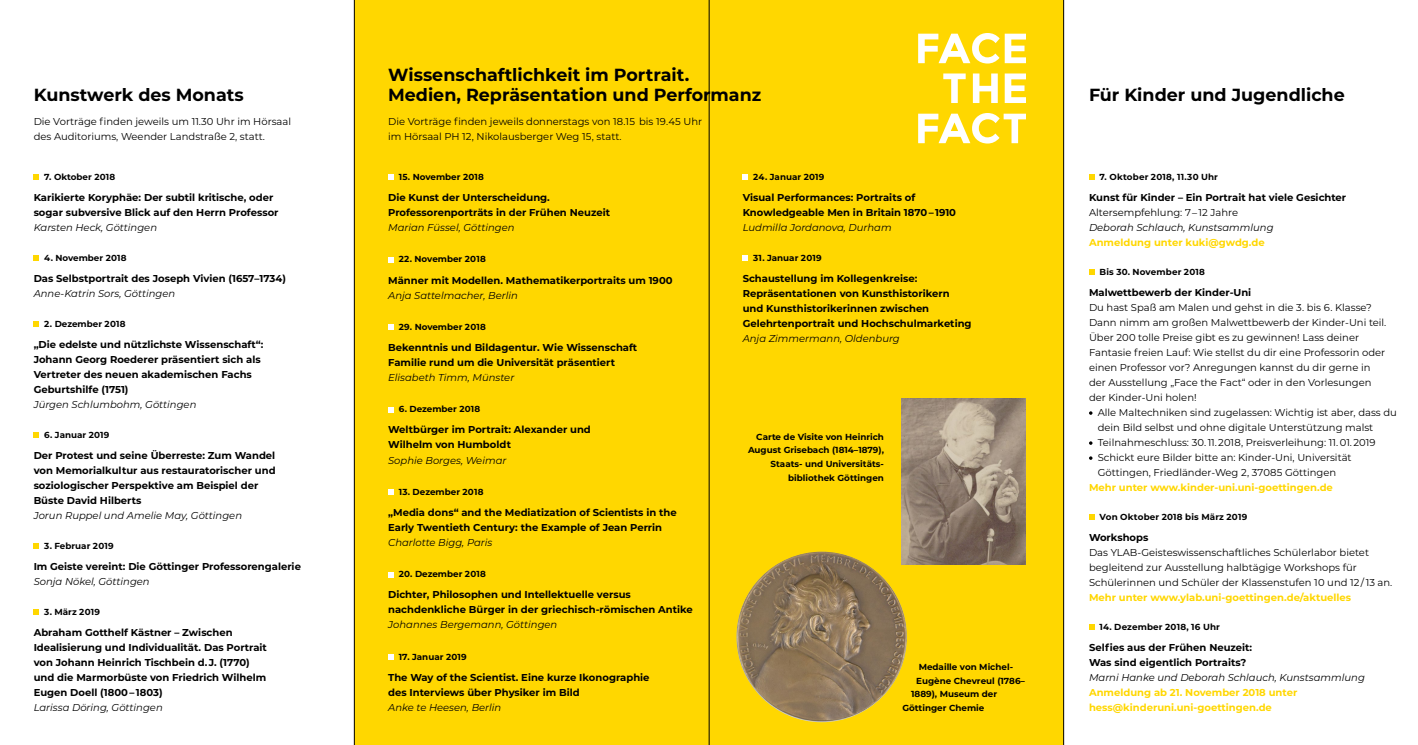
<style>
.page{position:relative;width:1418px;height:745px;background:#fff}
.page>*{position:absolute;margin:0;border:0;box-sizing:border-box;transform-origin:0 0}
.t1{font:700 17.5px/20px "Montserrat";color:#000}
.t2{font:700 10px/15px "Montserrat";color:#000}
.t3{font:10px/15px "Montserrat";color:#000}
.t4{font:italic 10px "Montserrat";color:#000}
.t5{font:700 10px/15px "Montserrat";color:#ffd700}
.t6{font:700 8.75px/13.8px "Montserrat";color:#000;text-align:right}
.t7{font:700 8.75px "Montserrat";letter-spacing:.02em;color:#000}
</style>
<div class="page">
<div style="left:354px;top:0;width:709px;height:744px;background:#ffd700"></div>
<svg style="left:34px;top:174px;width:5px;height:6px"></svg>
<svg style="left:34px;top:255px;width:5px;height:5px"></svg>
<svg style="left:34px;top:321px;width:5px;height:5px"></svg>
<svg style="left:34px;top:432px;width:5px;height:5px"></svg>
<svg style="left:34px;top:543px;width:5px;height:5px"></svg>
<svg style="left:34px;top:609px;width:5px;height:5px"></svg>
<svg style="left:1089px;top:174px;width:5px;height:6px"></svg>
<svg style="left:1089px;top:269px;width:5px;height:5px"></svg>
<svg style="left:1089px;top:514px;width:5px;height:5px"></svg>
<svg style="left:1089px;top:624px;width:5px;height:5px"></svg>
<img style="left:736px;top:551px;width:170px;height:170px;border-radius:85px">
<hr style="left:1063px;top:0;width:1px;height:744px;background:#000">
<hr style="left:709px;top:0;width:1px;height:744px;background:#000">
<hr style="left:354px;top:0;width:1px;height:744px;background:#000">
<svg style="left:388px;top:174px;width:5px;height:6px"></svg>
<svg style="left:388px;top:257px;width:5px;height:5px"></svg>
<svg style="left:388px;top:324px;width:5px;height:5px"></svg>
<svg style="left:388px;top:407px;width:5px;height:5px"></svg>
<svg style="left:388px;top:489px;width:5px;height:5px"></svg>
<svg style="left:388px;top:572px;width:5px;height:4px"></svg>
<svg style="left:388px;top:654px;width:5px;height:5px"></svg>
<svg style="left:742px;top:174px;width:6px;height:6px"></svg>
<svg style="left:742px;top:256px;width:6px;height:5px"></svg>
<img style="left:901px;top:398px;width:124px;height:165px">
<svg style="left:918px;top:113px;width:108px;height:30px"></svg>
<svg style="left:918px;top:33px;width:108px;height:30px"></svg>
<svg style="left:972px;top:73px;width:25px;height:30px"></svg>
<svg style="left:1004px;top:73px;width:22px;height:30px"></svg>
<svg style="left:943px;top:73px;width:22px;height:30px"></svg>
<h1 class="t1" style="left:34px;top:84px;width:212px">Kunstwerk des Monats</h1>
<p class="t3" style="left:34px;top:113px;width:259px">Die Vorträge finden jeweils um 11.30 Uhr im Hörsaal des Auditoriums, Weender Landstraße 2, statt.</p>
<p class="t6" style="left:44px;top:169px;width:73px">7. Oktober 2018</p>
<p class="t2" style="left:34px;top:189px;width:246px">Karikierte Koryphäe: Der subtil kritische, oder sogar subversive Blick auf den Herrn Professor</p>
<p class="t4" style="left:34px;top:220px;width:125px">Karsten Heck, Göttingen</p>
<p class="t6" style="left:44px;top:250px;width:84px">4. November 2018</p>
<p class="t2" style="left:34px;top:270px;width:254px">Das Selbstportrait des Joseph Vivien (1657–1734)</p>
<p class="t4" style="left:34px;top:286px;width:143px">Anne-Katrin Sors, Göttingen</p>
<p class="t6" style="left:44px;top:316px;width:83px">2. Dezember 2018</p>
<p class="t2" style="left:34px;top:336px;width:231px">„Die edelste und nützlichste Wissenschaft“:<br>Johann Georg Roederer präsentiert sich als Vertreter des neuen akademischen Fachs Geburtshilfe (1751)</p>
<p class="t4" style="left:34px;top:397px;width:164px">Jürgen Schlumbohm, Göttingen</p>
<p class="t6" style="left:44px;top:427px;width:67px">6. Januar 2019</p>
<p class="t2" style="left:34px;top:447px;width:243px">Der Protest und seine Überreste: Zum Wandel von Memorialkultur aus restauratorischer und soziologischer Perspektive am Beispiel der Büste David Hilberts</p>
<p class="t4" style="left:34px;top:508px;width:210px">Jorun Ruppel und Amelie May, Göttingen</p>
<p class="t6" style="left:44px;top:538px;width:71px">3. Februar 2019</p>
<p class="t2" style="left:34px;top:558px;width:269px">Im Geiste vereint: Die Göttinger Professorengalerie</p>
<p class="t4" style="left:34px;top:574px;width:118px">Sonja Nökel, Göttingen</p>
<p class="t6" style="left:44px;top:604px;width:57px">3. März 2019</p>
<p class="t2" style="left:34px;top:624px;width:235px">Abraham Gotthelf Kästner – Zwischen Idealisierung und Individualität. Das Portrait von Johann Heinrich Tischbein d. J. (1770) und die Marmorbüste von Friedrich Wilhelm Eugen Doell (1800 – 1803)</p>
<p class="t4" style="left:34px;top:700px;width:131px">Larissa Döring, Göttingen</p>
<h1 class="t1" style="left:388px;top:64px;width:375px">Wissenschaftlichkeit im Portrait.<br>Medien, Repräsentation und Performanz</h1>
<p class="t3" style="left:388px;top:113px;width:315px">Die Vorträge finden jeweils donnerstags von 18.15 bis 19.45 Uhr im Hörsaal PH 12, Nikolausberger Weg 15, statt.</p>
<p class="t6" style="left:399px;top:169px;width:87px">15. November 2018</p>
<p class="t2" style="left:388px;top:189px;width:223px">Die Kunst der Unterscheidung.<br>Professorenporträts in der Frühen Neuzeit</p>
<p class="t4" style="left:388px;top:220px;width:128px">Marian Füssel, Göttingen</p>
<p class="t6" style="left:399px;top:252px;width:89px">22. November 2018</p>
<p class="t2" style="left:388px;top:272px;width:286px">Männer mit Modellen. Mathematikerportraits um 1900</p>
<p class="t4" style="left:388px;top:288px;width:131px">Anja Sattelmacher, Berlin</p>
<p class="t6" style="left:399px;top:319px;width:89px">29. November 2018</p>
<p class="t2" style="left:388px;top:339px;width:251px">Bekenntnis und Bildagentur. Wie Wissenschaft<br>Familie rund um die Universität präsentiert</p>
<p class="t4" style="left:388px;top:370px;width:128px">Elisabeth Timm, Münster</p>
<p class="t6" style="left:399px;top:401px;width:83px">6. Dezember 2018</p>
<p class="t2" style="left:388px;top:421px;width:204px">Weltbürger im Portrait: Alexander und<br>Wilhelm von Humboldt</p>
<p class="t4" style="left:388px;top:453px;width:120px">Sophie Borges, Weimar</p>
<p class="t6" style="left:399px;top:484px;width:86px">13. Dezember 2018</p>
<p class="t2" style="left:388px;top:504px;width:290px">„Media dons“ and the Mediatization of Scientists in the<br>Early Twentieth Century: the Example of Jean Perrin</p>
<p class="t4" style="left:388px;top:535px;width:106px">Charlotte Bigg, Paris</p>
<p class="t6" style="left:399px;top:566px;width:89px">20. Dezember 2018</p>
<p class="t2" style="left:388px;top:586px;width:306px">Dichter, Philosophen und Intellektuelle versus nachdenkliche Bürger in der griechisch-römischen Antike</p>
<p class="t4" style="left:388px;top:617px;width:171px">Johannes Bergemann, Göttingen</p>
<p class="t6" style="left:399px;top:648px;width:70px">17. Januar 2019</p>
<p class="t2" style="left:388px;top:669px;width:263px">The Way of the Scientist. Eine kurze Ikonographie des Interviews über Physiker im Bild</p>
<p class="t4" style="left:388px;top:700px;width:115px">Anke te Heesen, Berlin</p>
<p class="t6" style="left:753px;top:169px;width:73px">24. Januar 2019</p>
<p class="t2" style="left:742px;top:189px;width:215px">Visual Performances: Portraits of<br>Knowledgeable Men in Britain 1870 – 1910</p>
<p class="t4" style="left:742px;top:220px;width:150px">Ludmilla Jordanova, Durham</p>
<p class="t6" style="left:753px;top:250px;width:70px">31. Januar 2019</p>
<p class="t2" style="left:742px;top:271px;width:230px">Schaustellung im Kollegenkreise:<br>Repräsentationen von Kunsthistorikern und Kunsthistorikerinnen zwischen Gelehrtenportrait und Hochschulmarketing</p>
<p class="t4" style="left:742px;top:332px;width:159px">Anja Zimmermann, Oldenburg</p>
<p class="t6" style="left:748px;top:429px;width:137px">Carte de Visite von Heinrich<br>August Grisebach (1814–1879),<br>Staats- und Universitäts&shy;bibliothek Göttingen</p>
<p class="t6" style="left:918px;top:659px;width:96px">Medaille von Michel-</p>
<p class="t6" style="left:916px;top:672px;width:110px">Eugène Chevreul (1786–</p>
<p class="t6" style="left:911px;top:686px;width:88px">1889), Museum der</p>
<p class="t6" style="left:902px;top:700px;width:83px">Göttinger Chemie</p>
<h1 class="t1" style="left:1089px;top:84px;width:257px">Für Kinder und Jugendliche</h1>
<p class="t7" style="left:1099px;top:170px;width:120px">7. Oktober 2018, 11.30 Uhr</p>
<p class="t2" style="left:1089px;top:189px;width:259px">Kunst für Kinder – Ein Portrait hat viele Gesichter</p>
<p class="t3" style="left:1089px;top:204px;width:151px">Altersempfehlung: 7 – 12 Jahre</p>
<p class="t4" style="left:1089px;top:220px;width:186px">Deborah Schlauch, Kunstsammlung</p>
<p class="t5" style="left:1089px;top:234px;width:177px">Anmeldung unter kuki@gwdg.de</p>
<p class="t7" style="left:1099px;top:265px;width:107px">Bis 30. November 2018</p>
<p class="t2" style="left:1089px;top:284px;width:164px">Malwettbewerb der Kinder-Uni</p>
<p class="t3" style="left:1089px;top:299px;width:299px">Du hast Spaß am Malen und gehst in die 3. bis 6. Klasse?<br>Dann nimm am großen Malwettbewerb der Kinder-Uni teil.<br>Über 200 tolle Preise gibt es zu gewinnen! Lass deiner Fantasie freien Lauf: Wie stellst du dir eine Professorin oder einen Professor vor? Anregungen kannst du dir gerne in der Ausstellung „Face the Fact“ oder in den Vorlesungen der Kinder-Uni holen!</p>
<p class="t3" style="left:1097px;top:404px;width:301px">Alle Maltechniken sind zugelassen: Wichtig ist aber, dass du dein Bild selbst und ohne digitale Unterstützung malst Teilnahmeschluss: 30. 11. 2018, Preisverleihung: 11. 01. 2019<br>Schickt eure Bilder bitte an: Kinder-Uni, Universität Göttingen, Friedländer-Weg 2, 37085 Göttingen</p>
<p class="t5" style="left:1089px;top:479px;width:245px">Mehr unter www.kinder-uni.uni-goettingen.de</p>
<p class="t7" style="left:1099px;top:510px;width:149px">Von Oktober 2018 bis März 2019</p>
<p class="t2" style="left:1089px;top:529px;width:61px">Workshops</p>
<p class="t3" style="left:1089px;top:544px;width:305px">Das YLAB-Geisteswissenschaftliches Schülerlabor bietet begleitend zur Ausstellung halbtägige Workshops für<br>Schülerinnen und Schüler der Klassenstufen 10 und 12 / 13 an.</p>
<p class="t5" style="left:1089px;top:589px;width:264px">Mehr unter www.ylab.uni-goettingen.de/aktuelles</p>
<p class="t6" style="left:1099px;top:619px;width:122px">14. Dezember 2018, 16 Uhr</p>
<p class="t2" style="left:1089px;top:639px;width:165px">Selfies aus der Frühen Neuzeit:<br>Was sind eigentlich Portraits?</p>
<p class="t4" style="left:1089px;top:670px;width:277px">Marni Hanke und Deborah Schlauch, Kunstsammlung</p>
<p class="t5" style="left:1089px;top:684px;width:210px">Anmeldung ab 21. November 2018 unter hess@kinderuni.uni-goettingen.de</p>
</div>
